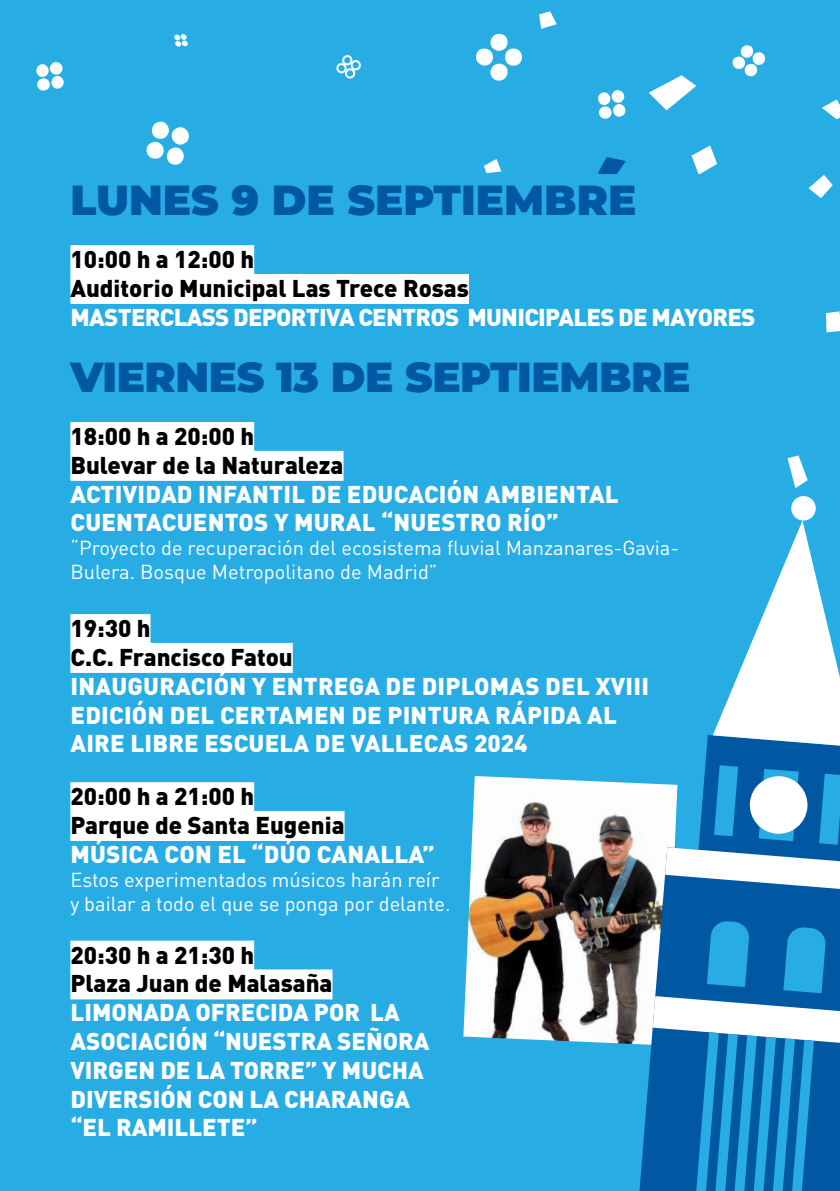
<style>
.page{position:relative;width:840px;height:1191px;background:#fff}
.page>*{position:absolute;margin:0;border:0;box-sizing:border-box;transform-origin:0 0}
.t1{font:900 42px "Montserrat";letter-spacing:-.01em;color:#0058a2}
.t2{font:900 24px/28.8px "DINOT";color:#fff}
.t3{font:900 24px "DINOT";color:#000}
.t4{font:900 24px "DINOT";letter-spacing:-.03em;color:#fff}
.t5{font:20px/24px "DINOT";color:#fff}
</style>
<div class="page">
<div style="left:0;top:0;width:839px;height:1191px;background:#27ade4"></div>
<div style="left:490px;top:34px;width:17px;height:17px;background:#fff;border-radius:8px"></div>
<div style="left:490px;top:64px;width:17px;height:17px;background:#fff;border-radius:8px"></div>
<div style="left:475px;top:49px;width:17px;height:17px;background:#fff;border-radius:8px"></div>
<div style="left:504px;top:49px;width:17px;height:17px;background:#fff;border-radius:8px"></div>
<svg style="left:146px;top:121px;width:43px;height:44px"></svg>
<svg style="left:732px;top:45px;width:33px;height:32px"></svg>
<svg style="left:598px;top:90px;width:27px;height:29px"></svg>
<svg style="left:174px;top:34px;width:14px;height:13px"></svg>
<svg style="left:36px;top:62px;width:28px;height:29px"></svg>
<div style="left:341px;top:55px;width:11px;height:11px;border:2px solid #fff;border-radius:4px"></div>
<div style="left:344px;top:68px;width:11px;height:11px;border:2px solid #fff;border-radius:4px"></div>
<div style="left:336px;top:63px;width:11px;height:11px;border:2px solid #fff;border-radius:4px"></div>
<svg style="left:348px;top:58px;width:13px;height:14px"></svg>
<svg style="left:648px;top:75px;width:48px;height:35px"></svg>
<svg style="left:808px;top:175px;width:24px;height:23px"></svg>
<svg style="left:787px;top:455px;width:20px;height:33px"></svg>
<svg style="left:826px;top:311px;width:13px;height:21px"></svg>
<svg style="left:691px;top:145px;width:25px;height:29px"></svg>
<svg style="left:484px;top:159px;width:17px;height:14px"></svg>
<svg style="left:598px;top:157px;width:27px;height:17px"></svg>
<svg style="left:539px;top:11px;width:17px;height:18px"></svg>
<svg style="left:822px;top:99px;width:17px;height:20px"></svg>
<div style="left:70px;top:245px;width:184px;height:30px;background:#fff"></div>
<div style="left:70px;top:274px;width:398px;height:30px;background:#fff"></div>
<div style="left:70px;top:422px;width:184px;height:30px;background:#fff"></div>
<div style="left:70px;top:451px;width:273px;height:30px;background:#fff"></div>
<div style="left:70px;top:614px;width:80px;height:30px;background:#fff"></div>
<div style="left:70px;top:643px;width:222px;height:30px;background:#fff"></div>
<div style="left:70px;top:782px;width:184px;height:30px;background:#fff"></div>
<div style="left:70px;top:811px;width:274px;height:30px;background:#fff"></div>
<div style="left:70px;top:940px;width:184px;height:30px;background:#fff"></div>
<div style="left:70px;top:969px;width:262px;height:30px;background:#fff"></div>
<img style="left:463px;top:776px;width:188px;height:268px">
<svg style="left:618px;top:847px;width:221px;height:344px"></svg>
<svg style="left:652px;top:920px;width:187px;height:271px"></svg>
<svg style="left:651px;top:500px;width:188px;height:392px"></svg>
<div style="left:790px;top:495px;width:25px;height:26px;background:#fff;border-radius:50%"></div>
<p class="t1" style="left:70px;top:169px;width:567px">LUNES 9 DE SEPTIEMBRE</p>
<p class="t3" style="left:70px;top:243px;width:185px">10:00 h a 12:00 h</p>
<p class="t3" style="left:70px;top:272px;width:400px">Auditorio Municipal Las Trece Rosas</p>
<p class="t4" style="left:70px;top:301px;width:686px">MASTERCLASS DEPORTIVA CENTROS MUNICIPALES DE MAYORES</p>
<p class="t1" style="left:70px;top:346px;width:621px">VIERNES 13 DE SEPTIEMBRE</p>
<p class="t3" style="left:70px;top:420px;width:185px">18:00 h a 20:00 h</p>
<p class="t3" style="left:70px;top:449px;width:274px">Bulevar de la Naturaleza</p>
<p class="t2" style="left:70px;top:478px;width:549px">ACTIVIDAD INFANTIL DE EDUCACIÓN AMBIENTAL</p>
<p class="t2" style="left:70px;top:507px;width:489px">CUENTACUENTOS Y MURAL “NUESTRO RÍO”</p>
<p class="t5" style="left:70px;top:535px;width:609px">“Proyecto de recuperación del ecosistema fluvial Manzanares-Gavia-<br>Bulera. Bosque Metropolitano de Madrid”</p>
<p class="t3" style="left:70px;top:612px;width:82px">19:30 h</p>
<p class="t3" style="left:70px;top:641px;width:224px">C.C. Francisco Fatou</p>
<p class="t2" style="left:70px;top:670px;width:579px">INAUGURACIÓN Y ENTREGA DE DIPLOMAS DEL XVIII<br>EDICIÓN DEL CERTAMEN DE PINTURA RÁPIDA AL<br>AIRE LIBRE ESCUELA DE VALLECAS 2024</p>
<p class="t3" style="left:70px;top:780px;width:185px">20:00 h a 21:00 h</p>
<p class="t3" style="left:70px;top:809px;width:275px">Parque de Santa Eugenia</p>
<p class="t2" style="left:70px;top:838px;width:365px">MÚSICA CON EL “DÚO CANALLA”</p>
<p class="t5" style="left:70px;top:866px;width:381px">Estos experimentados músicos harán reír y bailar a todo el que se ponga por delante.</p>
<p class="t3" style="left:70px;top:938px;width:185px">20:30 h a 21:30 h</p>
<p class="t3" style="left:70px;top:967px;width:263px">Plaza Juan de Malasaña</p>
<p class="t2" style="left:70px;top:997px;width:360px">LIMONADA OFRECIDA POR LA<br>ASOCIACIÓN “NUESTRA SEÑORA<br>VIRGEN DE LA TORRE” Y MUCHA<br>DIVERSIÓN CON LA CHARANGA</p>
<p class="t2" style="left:70px;top:1112px;width:189px">“EL RAMILLETE”</p>
</div>
